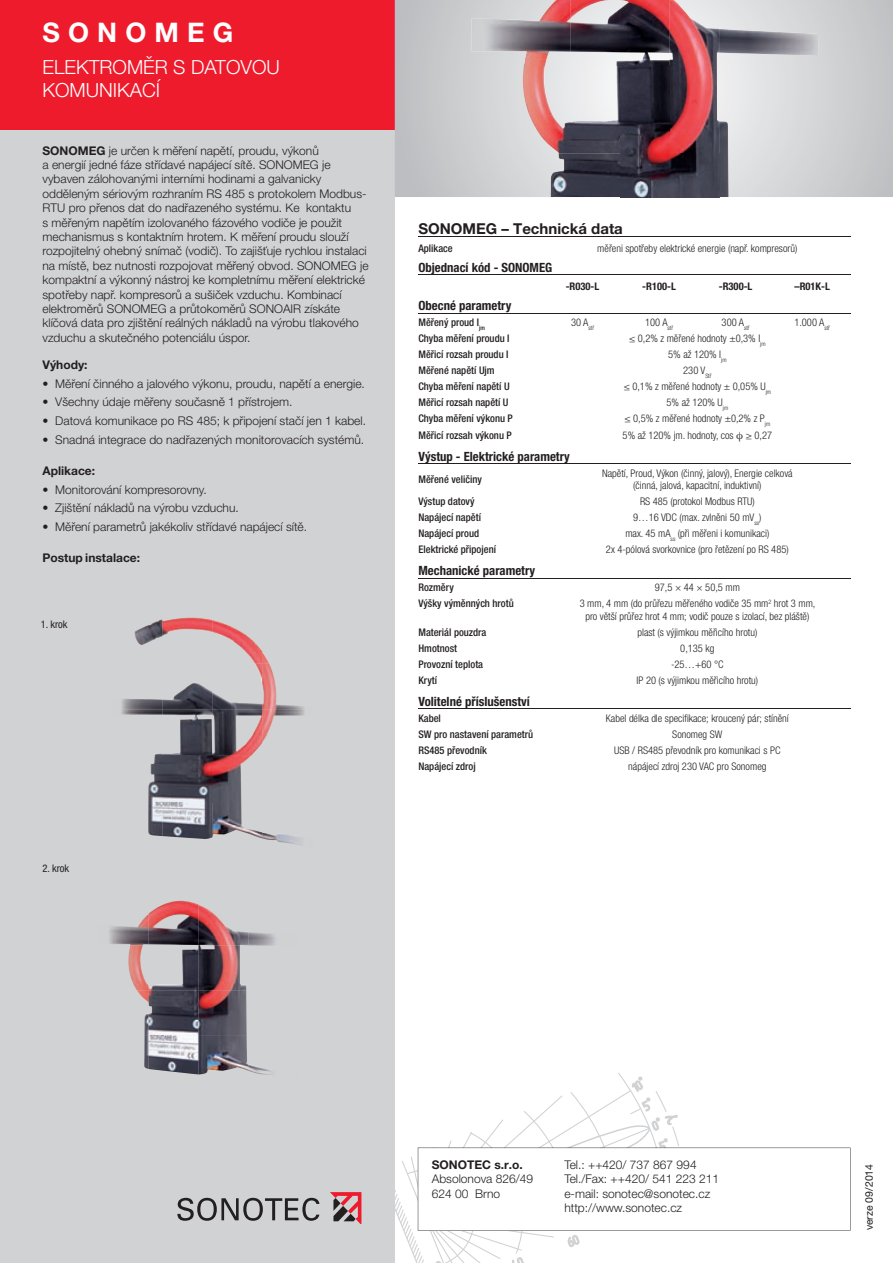
<style>
.page{position:relative;width:893px;height:1263px;background:#fff}
.page>*{position:absolute;margin:0;border:0;box-sizing:border-box;transform-origin:0 0}
.t1{font:700 27px "Helvetica Neue LT Pro";letter-spacing:.3em;color:#fff}
.t2{font:300 19.5px/23.4px "Helvetica Neue LT Pro";color:#fff}
.t3{font:700 15px "Helvetica Neue LT Pro";color:#231f20}
.t4{font:700 condensed 12.75px "Helvetica Neue LT Pro";color:#231f20}
.t5{font:300 12px/14.4px "Helvetica Neue LT Pro";color:#231f20}
.t6{font:700 12px "Helvetica Neue LT Pro";color:#231f20}
.t7{font:300 condensed 10.5px/12.8px "Helvetica Neue LT Pro";color:#231f20;text-align:center}
.t8{font:500 condensed 10.5px "Helvetica Neue LT Pro";color:#231f20}
.t9{font:700 condensed 10.5px "Helvetica Neue LT Pro";color:#231f20}
.t10{font:10.5px "Helvetica Neue LT Pro";color:#231f20}
.t11{font:condensed 10.5px "Helvetica Neue LT Pro";color:#231f20}
.s1{font-weight:700}
.s2{font-family:"Times";font-weight:400;font-stretch:normal}
</style>
<div class="page">
<div style="left:0;top:103px;width:395px;height:1160px;background:#d1d2d4"></div>
<div style="left:0;top:0;width:395px;height:130px;background:#ee1b2d"></div>
<svg style="left:395px;top:0;width:498px;height:197px;background:#cfd0d2"></svg>
<img style="left:472px;top:0;width:198px;height:66px">
<img style="left:670px;top:0;width:49px;height:197px">
<img style="left:719px;top:29px;width:99px;height:27px">
<img style="left:523px;top:66px;width:97px;height:88px">
<img style="left:620px;top:66px;width:50px;height:131px">
<img style="left:719px;top:121px;width:10px;height:76px">
<img style="left:551px;top:153px;width:69px;height:44px">
<svg style="left:395px;top:1073px;width:455px;height:190px"></svg>
<svg style="left:177px;top:1192px;width:184px;height:32px"></svg>
<img style="left:110px;top:913px;width:39px;height:32px">
<img style="left:149px;top:901px;width:49px;height:44px">
<img style="left:198px;top:904px;width:50px;height:41px">
<img style="left:248px;top:932px;width:27px;height:13px">
<img style="left:128px;top:945px;width:118px;height:45px">
<img style="left:256px;top:945px;width:16px;height:1px">
<img style="left:137px;top:990px;width:110px;height:45px">
<img style="left:144px;top:1035px;width:5px;height:34px">
<img style="left:149px;top:1035px;width:99px;height:39px">
<img style="left:248px;top:1064px;width:24px;height:11px">
<img style="left:134px;top:619px;width:28px;height:26px">
<img style="left:162px;top:617px;width:50px;height:19px">
<img style="left:212px;top:620px;width:50px;height:136px">
<svg style="left:262px;top:651px;width:7px;height:12px"></svg>
<img style="left:121px;top:699px;width:41px;height:57px">
<img style="left:162px;top:683px;width:50px;height:73px">
<img style="left:262px;top:663px;width:42px;height:80px">
<img style="left:148px;top:756px;width:103px;height:46px">
<img style="left:148px;top:802px;width:14px;height:34px">
<img style="left:162px;top:802px;width:100px;height:37px">
<img style="left:262px;top:832px;width:38px;height:13px">
<hr style="left:418px;top:236px;width:432px;height:1px;background:#231f20">
<hr style="left:418px;top:275px;width:432px;height:1px;background:#231f20">
<hr style="left:418px;top:313px;width:432px;height:1px;background:#231f20">
<hr style="left:418px;top:463px;width:432px;height:1px;background:#231f20">
<hr style="left:418px;top:578px;width:432px;height:1px;background:#231f20">
<hr style="left:418px;top:708px;width:432px;height:1px;background:#231f20">
<h1 class="t1" style="left:43px;top:15px;width:192px">SONOMEG</h1>
<h2 class="t2" style="left:43px;top:54px;width:239px">ELEKTROMĚR S DATOVOU<br>KOMUNIKACÍ</h2>
<p class="t5" style="left:43px;top:143px;width:328px"><span class="s1">SONOMEG</span> je určen k měření napětí, proudu, výkonů<br>a energií jedné fáze střídavé napájecí sítě. SONOMEG je vybaven zálohovanými interními hodinami a galvanicky odděleným sériovým rozhraním RS 485 s protokolem Modbus-RTU pro přenos dat do nadřazeného systému. Ke kontaktu<br>s měřeným napětím izolovaného fázového vodiče je použit mechanismus s kontaktním hrotem. K měření proudu slouží rozpojitelný ohebný snímač (vodič). To zajišťuje rychlou instalaci na místě, bez nutnosti rozpojovat měřený obvod. SONOMEG je kompaktní a výkonný nástroj ke kompletnímu měření elektrické spotřeby např. kompresorů a sušiček vzduchu. Kombinací elektroměrů SONOMEG a průtokoměrů SONOAIR získáte klíčová data pro zjištění reálných nákladů na výrobu tlakového vzduchu a skutečného potenciálu úspor.</p>
<p class="t6" style="left:43px;top:357px;width:47px">Výhody:</p>
<p class="t5" style="left:43px;top:376px;width:324px">• Měření činného a jalového výkonu, proudu, napětí a energie.</p>
<p class="t5" style="left:43px;top:394px;width:251px">• Všechny údaje měřeny současně 1 přístrojem.</p>
<p class="t5" style="left:43px;top:413px;width:325px">• Datová komunikace po RS 485; k připojení stačí jen 1 kabel.</p>
<p class="t5" style="left:43px;top:432px;width:323px">• Snadná integrace do nadřazených monitorovacích systémů.</p>
<p class="t6" style="left:43px;top:463px;width:54px">Aplikace:</p>
<p class="t5" style="left:43px;top:482px;width:166px">• Monitorování kompresorovny.</p>
<p class="t5" style="left:43px;top:500px;width:198px">• Zjištění nákladů na výrobu vzduchu.</p>
<p class="t5" style="left:43px;top:519px;width:266px">• Měření parametrů jakékoliv střídavé napájecí sítě.</p>
<p class="t6" style="left:43px;top:551px;width:99px">Postup instalace:</p>
<p class="t11" style="left:41px;top:618px;width:28px">1. krok</p>
<p class="t11" style="left:43px;top:862px;width:28px">2. krok</p>
<p class="t3" style="left:418px;top:219px;width:206px">SONOMEG – Technická data</p>
<p class="t8" style="left:418px;top:242px;width:36px">Aplikace</p>
<p class="t7" style="left:597px;top:242px;width:202px">měřeni spotřeby elektrické energie (např. kompresorů)</p>
<p class="t4" style="left:418px;top:260px;width:135px">Objednací kód - SONOMEG</p>
<p class="t9" style="left:566px;top:280px;width:35px">-R030-L</p>
<p class="t9" style="left:642px;top:280px;width:35px">-R100-L</p>
<p class="t9" style="left:719px;top:280px;width:35px">-R300-L</p>
<p class="t9" style="left:794px;top:280px;width:37px">–R01K-L</p>
<p class="t4" style="left:418px;top:298px;width:94px">Obecné parametry</p>
<p class="t8" style="left:418px;top:316px;width:68px">Měřený proud I<sub>jm</sub></p>
<p class="t7" style="left:571px;top:316px;width:25px">30 A<sub>stř</sub></p>
<p class="t7" style="left:645px;top:316px;width:30px">100 A<sub>stř</sub></p>
<p class="t7" style="left:722px;top:316px;width:30px">300 A<sub>stř</sub></p>
<p class="t7" style="left:794px;top:316px;width:37px">1.000 A<sub>stř</sub></p>
<p class="t8" style="left:418px;top:332px;width:93px">Chyba měření proudu I</p>
<p class="t7" style="left:629px;top:332px;width:138px">≤ 0,2% z měřené hodnoty ±0,3% I<sub>jm</sub></p>
<p class="t8" style="left:418px;top:348px;width:92px">Měřicí rozsah proudu I</p>
<p class="t7" style="left:668px;top:348px;width:60px">5% až 120% I<sub>jm</sub></p>
<p class="t8" style="left:418px;top:364px;width:78px">Měřené napětí Ujm</p>
<p class="t7" style="left:683px;top:364px;width:30px">230 V<sub>Stř</sub></p>
<p class="t8" style="left:418px;top:380px;width:93px">Chyba měření napětí U</p>
<p class="t7" style="left:624px;top:380px;width:149px">≤ 0,1% z měřené hodnoty ± 0,05% U<sub>jm</sub></p>
<p class="t8" style="left:418px;top:396px;width:92px">Měřicí rozsah napětí U</p>
<p class="t7" style="left:667px;top:396px;width:63px">5% až 120% U<sub>jm</sub></p>
<p class="t8" style="left:418px;top:412px;width:96px">Chyba měření výkonu P</p>
<p class="t7" style="left:624px;top:412px;width:147px">≤ 0,5% z měřené hodnoty ±0,2% z P<sub>jm</sub></p>
<p class="t8" style="left:418px;top:429px;width:95px">Měřicí rozsah výkonu P</p>
<p class="t7" style="left:623px;top:429px;width:151px">5% až 120% jm. hodnoty, cos <span class="s2">φ</span> ≥ 0,27</p>
<p class="t4" style="left:418px;top:448px;width:153px">Výstup - Elektrické parametry</p>
<p class="t8" style="left:418px;top:473px;width:65px">Měřené veličiny</p>
<p class="t7" style="left:602px;top:466px;width:192px">Napětí, Proud, Výkon (činný, jalový), Energie celková (činná, jalová, kapacitní, induktivní)</p>
<p class="t8" style="left:418px;top:495px;width:58px">Výstup datový</p>
<p class="t7" style="left:640px;top:495px;width:116px">RS 485 (protokol Modbus RTU)</p>
<p class="t8" style="left:418px;top:511px;width:64px">Napájecí napětí</p>
<p class="t7" style="left:633px;top:511px;width:130px">9…16 VDC (max. zvlněni 50 mV<sub>ss</sub>)</p>
<p class="t8" style="left:418px;top:527px;width:62px">Napájecí proud</p>
<p class="t7" style="left:625px;top:527px;width:146px">max. 45 mA<sub>ss</sub> (při měřeni i komunikaci)</p>
<p class="t8" style="left:418px;top:543px;width:79px">Elektrické připojení</p>
<p class="t7" style="left:606px;top:543px;width:184px">2x 4-pólová svorkovnice (pro řetězení po RS 485)</p>
<p class="t4" style="left:418px;top:563px;width:118px">Mechanické parametry</p>
<p class="t8" style="left:418px;top:581px;width:37px">Rozměry</p>
<p class="t7" style="left:655px;top:581px;width:86px">97,5 × 44 × 50,5 mm</p>
<p class="t8" style="left:418px;top:597px;width:97px">Výšky výměnných hrotů</p>
<p class="t7" style="left:580px;top:597px;width:237px">3 mm, 4 mm (do průřezu měřeného vodiče 35 mm<sup>2</sup> hrot 3 mm, pro větší průřez hrot 4 mm; vodič pouze s izolací, bez pláště)</p>
<p class="t8" style="left:418px;top:626px;width:69px">Materiál pouzdra</p>
<p class="t7" style="left:637px;top:626px;width:121px">plast (s výjimkou měřicího hrotu)</p>
<p class="t8" style="left:418px;top:642px;width:40px">Hmotnost</p>
<p class="t7" style="left:680px;top:642px;width:36px">0,135 kg</p>
<p class="t8" style="left:418px;top:658px;width:66px">Provozní teplota</p>
<p class="t7" style="left:671px;top:658px;width:54px">-25…+60 °C</p>
<p class="t8" style="left:418px;top:674px;width:20px">Krytí</p>
<p class="t7" style="left:636px;top:674px;width:123px">IP 20 (s výjimkou měřicího hrotu)</p>
<p class="t4" style="left:418px;top:694px;width:113px">Volitelné příslušenství</p>
<p class="t8" style="left:418px;top:712px;width:24px">Kabel</p>
<p class="t7" style="left:606px;top:712px;width:185px">Kabel délka dle specifikace; kroucený pár; stínění</p>
<p class="t8" style="left:418px;top:728px;width:116px">SW pro nastavení parametrů</p>
<p class="t7" style="left:672px;top:728px;width:52px">Sonomeg SW</p>
<p class="t8" style="left:418px;top:744px;width:70px">RS485 převodník</p>
<p class="t7" style="left:614px;top:744px;width:168px">USB / RS485 převodník pro komunikaci s PC</p>
<p class="t8" style="left:418px;top:760px;width:59px">Napájecí zdroj</p>
<p class="t7" style="left:628px;top:760px;width:140px">nápájecí zdroj 230 VAC pro Sonomeg</p>
<p class="t6" style="left:432px;top:1157px;width:93px">SONOTEC s.r.o.</p>
<p class="t5" style="left:432px;top:1172px;width:103px">Absolonova 826/49<br>624 00 Brno</p>
<p class="t5" style="left:564px;top:1157px;width:156px">Tel.: ++420/ 737 867 994<br>Tel./Fax: ++420/ 541 223 211 e-mail: sonotec@sonotec.cz http://www.sonotec.cz</p>
<p class="t10" style="left:863px;top:1230px;width:68px;rotate:-90deg">verze 09/2014</p>
</div>
